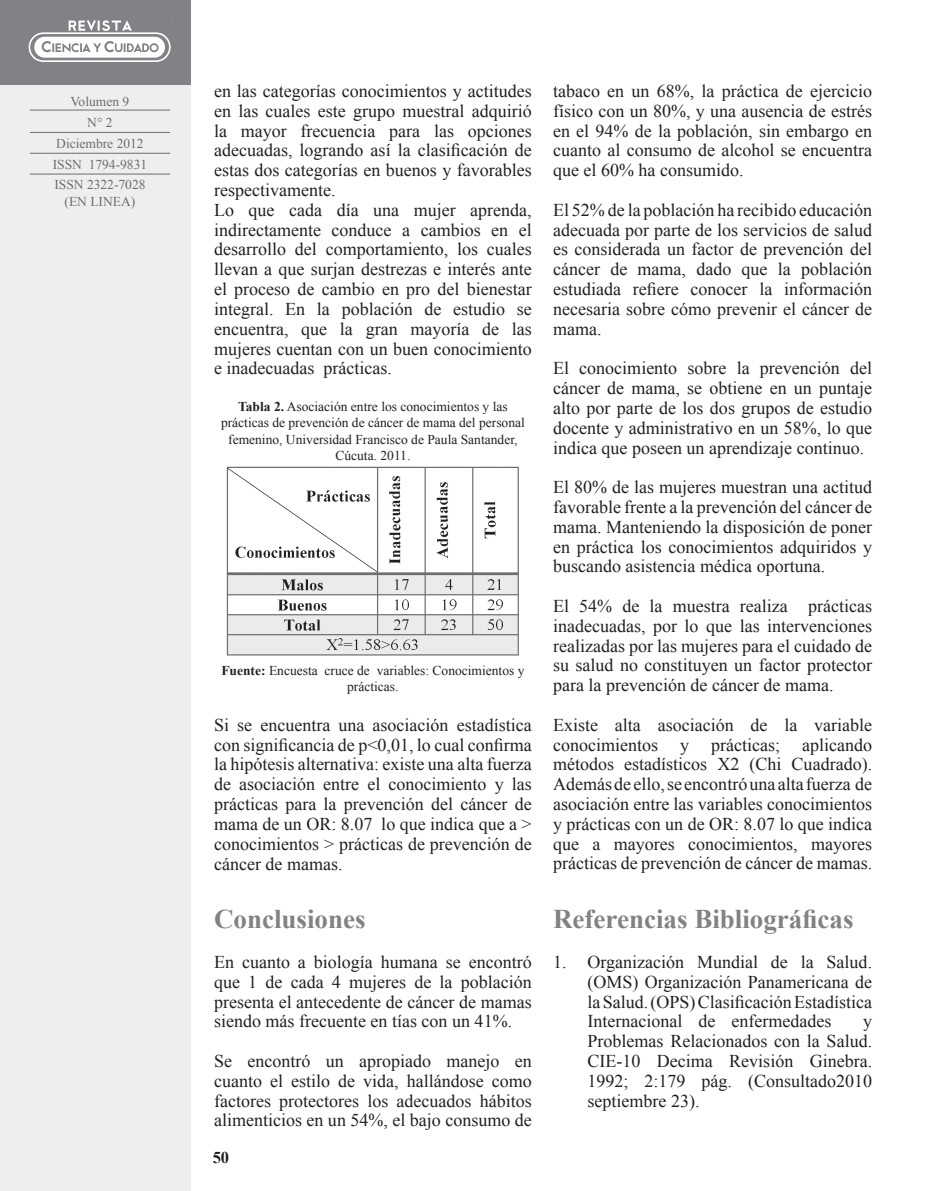
<style>
.page{position:relative;width:936px;height:1191px;background:#fff}
.page>*{position:absolute;margin:0;border:0;box-sizing:border-box;transform-origin:0 0}
.t1{font:700 27px "Times New Roman";color:#808285}
.t2{font:18px/19.8px "Times New Roman";color:#231f20;text-align:justify}
.t3{font:700 16.5px "Times New Roman";color:#231f20}
.t4{font:13.5px/16.5px "Times New Roman";color:#231f20;text-align:center}
.t5{font:13.5px/20.7px "Times New Roman";color:#6c6d70;text-align:center}
.s1{font-weight:700}
</style>
<div class="page">
<div style="left:0;top:0;width:191px;height:1191px;background:#eeeeef"></div>
<div style="left:0;top:0;width:191px;height:84px;background:#808285"></div>
<div style="left:34px;top:37px;width:131px;height:21px;background:#fff;border-radius:10px"></div>
<div style="left:29px;top:32px;width:142px;height:30px;border:2px solid #fff;border-radius:14px"></div>
<svg style="left:69px;top:20px;width:63px;height:11px"></svg>
<svg style="left:42px;top:41px;width:116px;height:11px"></svg>
<hr style="left:30px;top:110px;width:140px;height:1px;background:#6c6d70">
<hr style="left:30px;top:132px;width:140px;height:1px;background:#6c6d70">
<hr style="left:30px;top:153px;width:140px;height:1px;background:#6c6d70">
<hr style="left:30px;top:174px;width:140px;height:1px;background:#6c6d70">
<img style="left:226px;top:466px;width:293px;height:190px">
<p class="t5" style="left:53px;top:91px;width:96px">Volumen 9<br>N° 2<br>Diciembre 2012<br>ISSN 1794-9831<br>ISSN 2322-7028</p>
<p class="t5" style="left:64px;top:191px;width:72px">(EN LINEA)</p>
<p class="t2" style="left:214px;top:81px;width:319px;text-align:left">en las categorías conocimientos y actitudes en las cuales este grupo muestral adquirió la mayor frecuencia para las opciones adecuadas, logrando así la clasificación de estas dos categorías en buenos y favorables respectivamente.<br>Lo que cada día una mujer aprenda, indirectamente conduce a cambios en el desarrollo del comportamiento, los cuales llevan a que surjan destrezas e interés ante el proceso de cambio en pro del bienestar integral. En la población de estudio se encuentra, que la gran mayoría de las mujeres cuentan con un buen conocimiento e inadecuadas prácticas.</p>
<p class="t4" style="left:221px;top:398px;width:305px"><span class="s1">Tabla 2.</span> Asociación entre los conocimientos y las prácticas de prevención de cáncer de mama del personal femenino, Universidad Francisco de Paula Santander, Cúcuta. 2011.</p>
<p class="t4" style="left:221px;top:661px;width:304px"><span class="s1">Fuente:</span> Encuesta cruce de variables: Conocimientos y prácticas.</p>
<p class="t2" style="left:214px;top:714px;width:319px">Si se encuentra una asociación estadística con significancia de p&lt;0,01, lo cual confirma la hipótesis alternativa: existe una alta fuerza de asociación entre el conocimiento y las prácticas para la prevención del cáncer de mama de un OR: 8.07 lo que indica que a &gt; conocimientos &gt; prácticas de prevención de cáncer de mamas.</p>
<h1 class="t1" style="left:214px;top:900px;width:153px">Conclusiones</h1>
<p class="t2" style="left:214px;top:951px;width:319px">En cuanto a biología humana se encontró que 1 de cada 4 mujeres de la población presenta el antecedente de cáncer de mamas siendo más frecuente en tías con un 41%.</p>
<p class="t2" style="left:214px;top:1050px;width:319px">Se encontró un apropiado manejo en cuanto el estilo de vida, hallándose como factores protectores los adecuados hábitos alimenticios en un 54%, el bajo consumo de</p>
<p class="t3" style="left:213px;top:1146px;width:18px">50</p>
<p class="t2" style="left:553px;top:81px;width:320px">tabaco en un 68%, la práctica de ejercicio físico con un 80%, y una ausencia de estrés en el 94% de la población, sin embargo en cuanto al consumo de alcohol se encuentra que el 60% ha consumido.</p>
<p class="t2" style="left:553px;top:200px;width:320px">El 52% de la población ha recibido educación adecuada por parte de los servicios de salud es considerada un factor de prevención del cáncer de mama, dado que la población estudiada refiere conocer la información necesaria sobre cómo prevenir el cáncer de mama.</p>
<p class="t2" style="left:553px;top:358px;width:320px">El conocimiento sobre la prevención del cáncer de mama, se obtiene en un puntaje alto por parte de los dos grupos de estudio docente y administrativo en un 58%, lo que indica que poseen un aprendizaje continuo.</p>
<p class="t2" style="left:553px;top:477px;width:320px">El 80% de las mujeres muestran una actitud favorable frente a la prevención del cáncer de mama. Manteniendo la disposición de poner en práctica los conocimientos adquiridos y buscando asistencia médica oportuna.</p>
<p class="t2" style="left:553px;top:596px;width:320px">El 54% de la muestra realiza prácticas inadecuadas, por lo que las intervenciones realizadas por las mujeres para el cuidado de su salud no constituyen un factor protector para la prevención de cáncer de mama.</p>
<p class="t2" style="left:553px;top:714px;width:320px">Existe alta asociación de la variable conocimientos y prácticas; aplicando métodos estadísticos X2 (Chi Cuadrado).<br>Además de ello, se encontró una alta fuerza de asociación entre las variables conocimientos y prácticas con un de OR: 8.07 lo que indica que a mayores conocimientos, mayores prácticas de prevención de cáncer de mamas.</p>
<h1 class="t1" style="left:553px;top:900px;width:302px">Referencias Bibliográficas</h1>
<p class="t2" style="left:587px;top:951px;width:286px;text-indent:-35px">1. Organización Mundial de la Salud. (OMS) Organización Panamericana de la Salud. (OPS) Clasificación Estadística Internacional de enfermedades</p>
<p class="t2" style="left:587px;top:1011px;width:286px;text-indent:275px">y Problemas Relacionados con la Salud.<br>CIE-10 Decima Revisión Ginebra.<br>1992; 2:179 pág. (Consultado2010 septiembre 23).</p>
</div>
